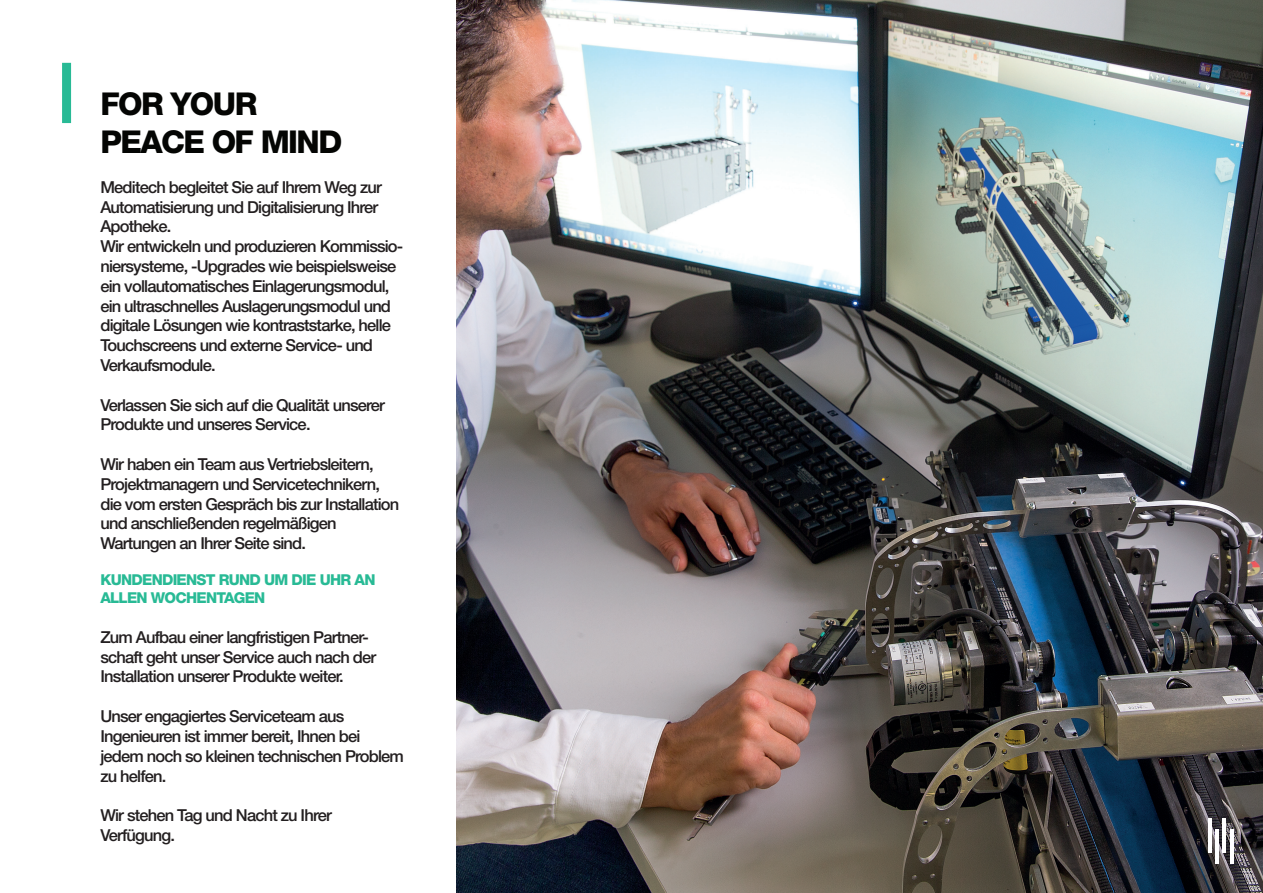
<style>
.page{position:relative;width:1263px;height:893px;background:#fff}
.page>*{position:absolute;margin:0;border:0;box-sizing:border-box;transform-origin:0 0}
.t1{font:800 31.5px/37.8px "Helvetica Neue LT Std";letter-spacing:-.05em;color:#040503}
.t2{font:500 16.5px/19.8px "Helvetica Neue LT Std";letter-spacing:-.05em;color:#231f20}
.t3{font:800 15px/18px "Helvetica Neue LT Std";letter-spacing:-.05em;color:#28ba95}
</style>
<div class="page">
<img style="left:456px;top:0;width:807px;height:893px">
<hr style="left:1230px;top:829px;width:3px;height:35px;background:#fff">
<hr style="left:1215px;top:829px;width:4px;height:35px;background:#fff">
<hr style="left:1223px;top:819px;width:3px;height:34px;background:#fff">
<hr style="left:1208px;top:819px;width:3px;height:34px;background:#fff">
<div style="left:62px;top:63px;width:9px;height:60px;background:#28ba95"></div>
<h1 class="t1" style="left:100px;top:85px;width:243px">FOR YOUR<br>PEACE OF MIND</h1>
<p class="t2" style="left:100px;top:177px;width:304px">Meditech begleitet Sie auf Ihrem Weg zur Automatisierung und Digitalisierung Ihrer Apotheke.<br>Wir entwickeln und produzieren Kommissio&shy;niersysteme, -Upgrades wie beispielsweise ein vollautomatisches Einlagerungsmodul, ein ultraschnelles Auslagerungsmodul und digitale Lösungen wie kontraststarke, helle Touchscreens und externe Service- und Verkaufsmodule.</p>
<p class="t2" style="left:100px;top:395px;width:286px">Verlassen Sie sich auf die Qualität unserer<br>Produkte und unseres Service.</p>
<p class="t2" style="left:100px;top:454px;width:300px">Wir haben ein Team aus Vertriebsleitern, Projektmanagern und Servicetechnikern, die vom ersten Gespräch bis zur Installation und anschließenden regelmäßigen Wartungen an Ihrer Seite sind.</p>
<p class="t3" style="left:100px;top:571px;width:277px">KUNDENDIENST RUND UM DIE UHR AN<br>ALLEN WOCHENTAGEN</p>
<p class="t2" style="left:100px;top:627px;width:277px">Zum Aufbau einer langfristigen Partner&shy;schaft geht unser Service auch nach der<br>Installation unserer Produkte weiter.</p>
<p class="t2" style="left:100px;top:706px;width:305px">Unser engagiertes Serviceteam aus<br>Ingenieuren ist immer bereit, Ihnen bei jedem noch so kleinen technischen Problem zu helfen.</p>
<p class="t2" style="left:100px;top:805px;width:233px">Wir stehen Tag und Nacht zu Ihrer<br>Verfügung.</p>
</div>
